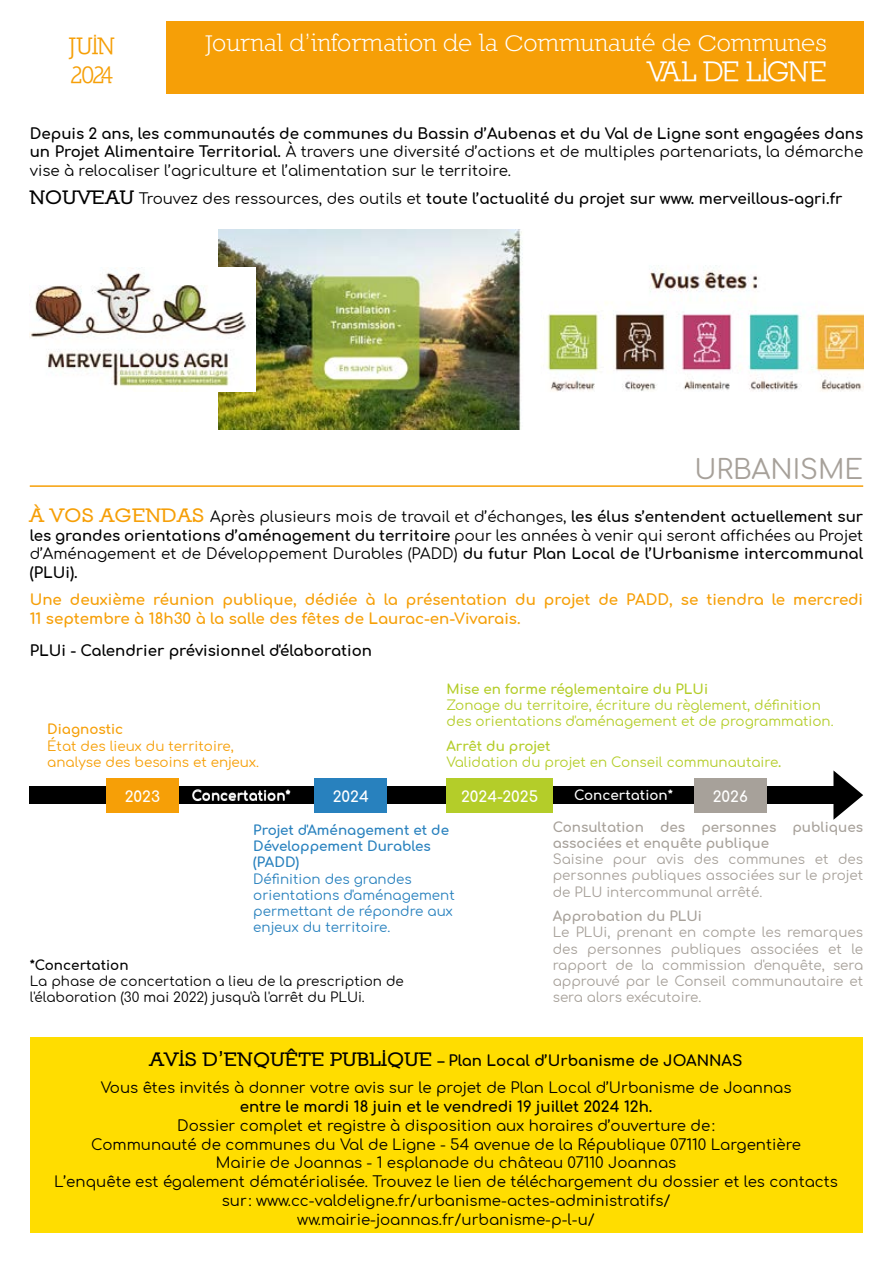
<style>
.page{position:relative;width:893px;height:1263px;background:#fff}
.page>*{position:absolute;margin:0;border:0;box-sizing:border-box;transform-origin:0 0}
.t1{font:700 28.5px "Nilland";letter-spacing:-.05em;color:#fff}
.t2{font:27px "Comfortaa";color:#a7a19a}
.t3{font:25.5px "Nilland Small Caps";color:#fff}
.t4{font:700 24px/28.8px "Nilland";letter-spacing:-.045em;color:#f69f07}
.t5{font:15px/18.8px "Comfortaa";color:#000;text-align:justify}
.t6{font:700 15px "Comfortaa";color:#000}
.t7{font:700 15px/18.8px "Comfortaa";color:#f69f07}
.t8{font:700 15px "Comfortaa";color:#fff}
.t9{font:13.5px/16.2px "Comfortaa";color:#a7a19a;text-align:justify}
.t10{font:13.5px/16.2px "Comfortaa";color:#b4cd29}
.t11{font:13.5px/16.2px "Comfortaa";color:#000}
.t12{font:13.5px/16.2px "Comfortaa";color:#2881be}
.t13{font:700 13.5px/16.2px "Comfortaa";color:#a7a19a}
.t14{font:13.5px/16.2px "Comfortaa";color:#f69f07}
.t15{font:700 13.5px/16.2px "Comfortaa";color:#2881be}
.t16{font:700 13.5px "Comfortaa";color:#b4cd29}
.t17{font:700 13.5px "Comfortaa";color:#fff}
.t18{font:700 13.5px "Comfortaa";color:#000}
.t19{font:700 13.5px "Comfortaa";color:#f69f07}
.s1{font-weight:700}
.s2{font-family:"Nilland Small Caps Bold";font-weight:400;font-size:21px}
.s3{font-weight:400}
.s4{font-family:"Nilland Small Caps Bold";font-size:21px;color:#f69f07}
.s5{font-family:"Nilland Small Caps Bold";font-size:21px}
</style>
<div class="page">
<div style="left:166px;top:21px;width:697px;height:73px;background:#f69f07"></div>
<hr style="left:30px;top:485px;width:833px;height:2px;background:#f69f07">
<div style="left:30px;top:1038px;width:832px;height:195px;background:#fd0"></div>
<div style="left:30px;top:786px;width:816px;height:18px;background:#000"></div>
<svg style="left:833px;top:770px;width:30px;height:50px"></svg>
<div style="left:106px;top:778px;width:73px;height:34px;background:#f69f07"></div>
<div style="left:315px;top:778px;width:72px;height:34px;background:#2881be"></div>
<div style="left:694px;top:778px;width:72px;height:34px;background:#a7a19a"></div>
<div style="left:446px;top:778px;width:107px;height:34px;background:#b4cd29"></div>
<img style="left:218px;top:230px;width:645px;height:199px">
<img style="left:30px;top:268px;width:225px;height:123px">
<h3 class="t4" style="left:69px;top:31px;width:47px">JUIN<br>2024</h3>
<h3 class="t3" style="left:205px;top:28px;width:623px">Journal d’information de la Communauté de Communes</h3>
<h1 class="t1" style="left:647px;top:55px;width:181px">VAL DE LIGNE</h1>
<p class="t5" style="left:30px;top:122px;width:835px"><span class="s1">Depuis 2 ans, les communautés de communes du Bassin d’Aubenas et du Val de Ligne sont engagées dans un Projet Alimentaire Territorial.</span> À travers une diversité d’actions et de multiples partenariats, la démarche vise à relocaliser l’agriculture et l’alimentation sur le territoire.</p>
<p class="t6" style="left:30px;top:185px;width:814px"><span class="s2">NOUVEAU</span> <span class="s3">Trouvez des ressources, des outils et</span> toute l’actualité du projet sur www. merveillous-agri.fr</p>
<h2 class="t2" style="left:694px;top:445px;width:170px">URBANISME</h2>
<p class="t5" style="left:30px;top:505px;width:835px"><span class="s4">À VOS AGENDAS</span> Après plusieurs mois de travail et d’échanges, <span class="s1">les élus s’entendent actuellement sur les grandes orientations d’aménagement du territoire</span> pour les années à venir qui seront affichées au Projet d’Aménagement et de Développement Durables (PADD) <span class="s1">du futur Plan Local de l’Urbanisme intercommunal (PLUi).</span></p>
<p class="t7" style="left:30px;top:588px;width:835px">Une deuxième réunion publique, dédiée à la présentation du projet de PADD, se tiendra le mercredi<br>11 septembre à 18h30 à la salle des fêtes de Laurac-en-Vivarais.</p>
<p class="t6" style="left:30px;top:637px;width:344px">PLUi - Calendrier prévisionnel d'élaboration</p>
<p class="t19" style="left:47px;top:717px;width:78px">Diagnostic</p>
<p class="t14" style="left:47px;top:736px;width:213px">État des lieux du territoire, analyse des besoins et enjeux.</p>
<p class="t16" style="left:446px;top:676px;width:263px">Mise en forme réglementaire du PLUi</p>
<p class="t10" style="left:446px;top:695px;width:389px">Zonage du territoire, écriture du règlement, définition des orientations d'aménagement et de programmation.</p>
<p class="t10" style="left:446px;top:736px;width:336px"><span class="s1">Arrêt du projet<br></span>Validation du projet en Conseil communautaire<span class="s1">.</span></p>
<p class="t8" style="left:125px;top:782px;width:37px">2023</p>
<p class="t17" style="left:192px;top:784px;width:100px">Concertation*</p>
<p class="t8" style="left:333px;top:782px;width:38px">2024</p>
<p class="t8" style="left:461px;top:782px;width:78px">2024-2025</p>
<p class="t17" style="left:574px;top:783px;width:100px">Concertation*</p>
<p class="t8" style="left:713px;top:782px;width:37px">2026</p>
<p class="t15" style="left:253px;top:820px;width:197px">Projet d'Aménagement et de<br>Développement Durables (PADD)</p>
<p class="t12" style="left:253px;top:869px;width:203px">Définition des grandes orientations d'aménagement permettant de répondre aux enjeux du territoire.</p>
<p class="t18" style="left:30px;top:952px;width:100px">*Concertation</p>
<p class="t11" style="left:30px;top:971px;width:376px">La phase de concertation a lieu de la prescription de l'élaboration (30 mai 2022) jusqu'à l'arrêt du PLUi.</p>
<p class="t13" style="left:553px;top:817px;width:312px">Consultation des personnes publiques associées et enquête publique</p>
<p class="t9" style="left:553px;top:849px;width:312px">Saisine pour avis des communes et des personnes publiques associées sur le projet de PLU intercommunal arrêté.</p>
<p class="t13" style="left:553px;top:906px;width:151px">Approbation du PLUi</p>
<p class="t9" style="left:553px;top:922px;width:312px">Le PLUi, prenant en compte les remarques des personnes publiques associées et le rapport de la commission d'enquête, sera approuvé par le Conseil communautaire et sera alors exécutoire.</p>
<p class="t5" style="left:101px;top:1045px;width:692px;line-height:27.3px;text-align:center"><span class="s5">AVIS D’ENQUÊTE PUBLIQUE</span> <span class="s1">– Plan Local d’Urbanisme de JOANNAS<br></span>Vous êtes invités à donner votre avis sur le projet de Plan Local d’Urbanisme de Joannas</p>
<p class="t6" style="left:240px;top:1093px;width:414px">entre le mardi 18 juin et le vendredi 19 juillet 2024 12h.</p>
<p class="t5" style="left:54px;top:1114px;width:785px;text-align:center">Dossier complet et registre à disposition aux horaires d’ouverture de:<br>Communauté de communes du Val de Ligne - 54 avenue de la République 07110 Largentière<br>Mairie de Joannas - 1 esplanade du château 07110 Joannas<br>L’enquête est également dématérialisée. Trouvez le lien de téléchargement du dossier et les contacts sur : www.cc-valdeligne.fr/urbanisme-actes-administratifs/<br>ww.mairie-joannas.fr/urbanisme-p-l-u/</p>
</div>
